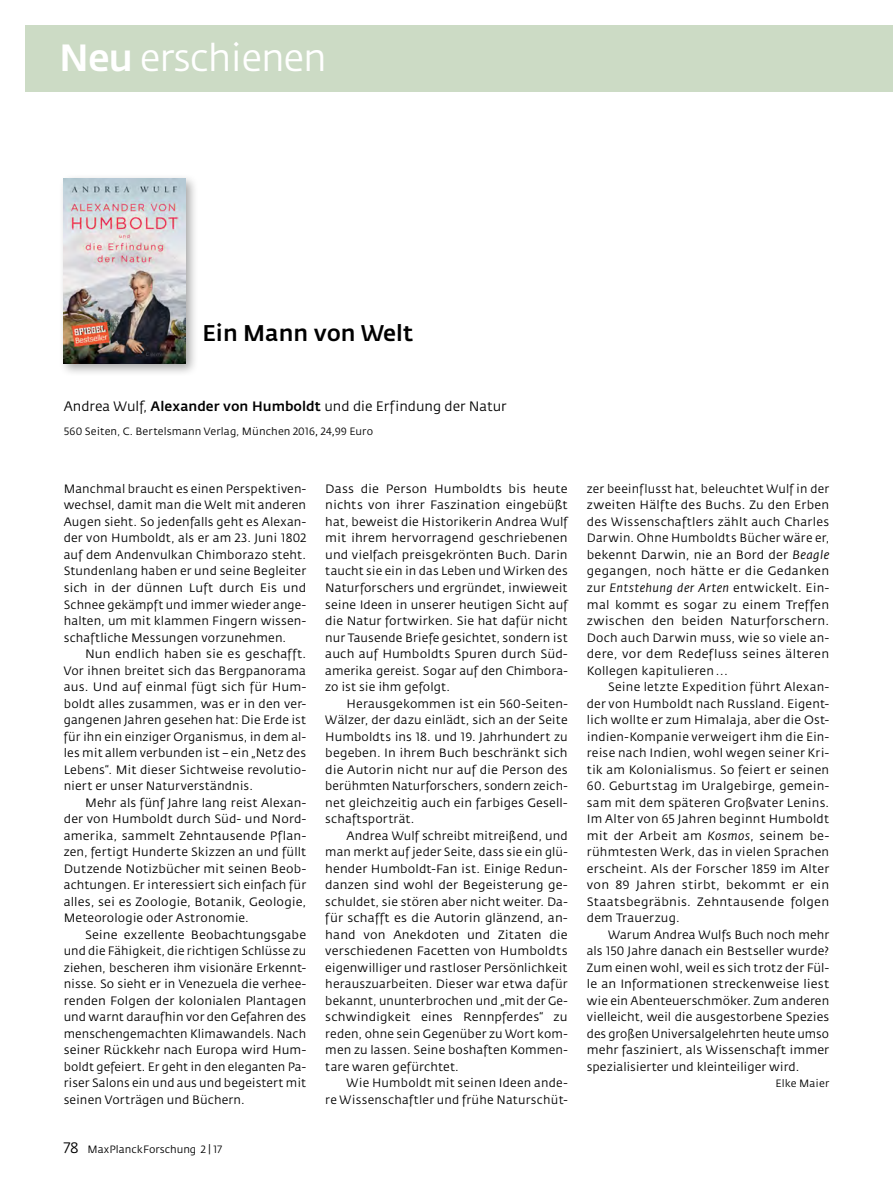
<style>
.page{position:relative;width:893px;height:1191px;background:#fff}
.page>*{position:absolute;margin:0;border:0;box-sizing:border-box;transform-origin:0 0}
.t1{font:37.5px "Fedra Sans";letter-spacing:-.03em;color:#fff}
.t2{font:500 22.5px "Fedra Sans";color:#000}
.t3{font:13.5px "Fedra Sans";letter-spacing:-.005em;color:#000}
.t4{font:12px/16.5px "Fedra Sans";letter-spacing:.01em;color:#000;text-align:justify}
.t5{font:10.5px "Fedra Sans";letter-spacing:.005em;color:#000}
.s1{font-weight:500}
.s2{font-family:"Fedra Sans Book SC"}
.s3{font-family:"Fedra Sans Book SC";font-size:15px}
.s4{font-style:italic}
</style>
<div class="page">
<div style="left:26px;top:26px;width:867px;height:66px;background:#ccdbc5"></div>
<div style="left:59px;top:174px;width:140px;height:203px;background:#000;opacity:.35"></div>
<img style="left:64px;top:179px;width:121px;height:185px">
<h1 class="t1" style="left:59px;top:38px;width:269px"><span class="s1">Neu</span> erschienen</h1>
<h2 class="t2" style="left:202px;top:320px;width:212px">Ein Mann von Welt</h2>
<p class="t3" style="left:64px;top:399px;width:444px">Andrea Wulf, <span class="s1">Alexander von Humboldt</span> und die Erfindung der Natur</p>
<p class="t5" style="left:64px;top:425px;width:311px"><span class="s2">560</span> Seiten, C. Bertelsmann Verlag, München <span class="s2">2016, 24,99</span> Euro</p>
<p class="t4" style="left:64px;top:481px;width:244px">Manchmal braucht es einen Perspektiven&shy;wechsel, damit man die Welt mit anderen Augen sieht. So jedenfalls geht es Alexan&shy;der von Humboldt, als er am <span class="s2">23</span>. Juni <span class="s2">1802 </span>auf dem Andenvulkan Chimborazo steht.<br>Stundenlang haben er und seine Begleiter sich in der dünnen Luft durch Eis und Schnee gekämpft und immer wieder ange&shy;halten, um mit klammen Fingern wissen&shy;schaftliche Messungen vorzunehmen.</p>
<p class="t4" style="left:64px;top:646px;width:244px;text-indent:21px">Nun endlich haben sie es geschafft.<br>Vor ihnen breitet sich das Bergpanorama aus. Und auf einmal fügt sich für Hum&shy;boldt alles zusammen, was er in den ver&shy;gangenen Jahren gesehen hat: Die Erde ist für ihn ein einziger Organismus, in dem al&shy;les mit allem verbunden ist – ein „Netz des Lebens“. Mit dieser Sichtweise revolutio&shy;niert er unser Naturverständnis.</p>
<p class="t4" style="left:64px;top:794px;width:244px;text-indent:21px">Mehr als fünf Jahre lang reist Alexan&shy;der von Humboldt durch Süd- und Nord&shy;amerika, sammelt Zehntausende Pflan&shy;zen, fertigt Hunderte Skizzen an und füllt Dutzende Notizbücher mit seinen Beob&shy;achtungen. Er interessiert sich einfach für alles, sei es Zoologie, Botanik, Geologie, Meteorologie oder Astronomie.</p>
<p class="t4" style="left:64px;top:926px;width:244px;text-indent:21px">Seine exzellente Beobachtungsgabe und die Fähigkeit, die richtigen Schlüsse zu ziehen, bescheren ihm visionäre Erkennt&shy;nisse. So sieht er in Venezuela die verhee&shy;renden Folgen der kolonialen Plantagen und warnt daraufhin vor den Gefahren des menschengemachten Klimawandels. Nach seiner Rückkehr nach Europa wird Hum&shy;boldt gefeiert. Er geht in den eleganten Pa&shy;riser Salons ein und aus und begeistert mit seinen Vorträgen und Büchern.</p>
<p class="t5" style="left:64px;top:1144px;width:160px"><span class="s3">78</span> MaxPlanckForschung <span class="s2">2 | 17</span></p>
<p class="t4" style="left:325px;top:481px;width:244px">Dass die Person Humboldts bis heute nichts von ihrer Faszination eingebüßt hat, beweist die Historikerin Andrea Wulf mit ihrem hervorragend geschriebenen und vielfach preisgekrönten Buch. Darin taucht sie ein in das Leben und Wirken des Naturforschers und ergründet, inwieweit seine Ideen in unserer heutigen Sicht auf die Natur fortwirken. Sie hat dafür nicht nur Tausende Briefe gesichtet, sondern ist auch auf Humboldts Spuren durch Süd&shy;amerika gereist. Sogar auf den Chimbora&shy;zo ist sie ihm gefolgt.</p>
<p class="t4" style="left:325px;top:695px;width:244px;text-indent:21px">Herausgekommen ist ein <span class="s2">560</span>-Seiten-Wälzer, der dazu einlädt, sich an der Seite Humboldts ins <span class="s2">18</span>. und <span class="s2">19</span>. Jahrhundert zu begeben. In ihrem Buch beschränkt sich die Autorin nicht nur auf die Person des berühmten Naturforschers, sondern zeich&shy;net gleichzeitig auch ein farbiges Gesell&shy;schaftsporträt.</p>
<p class="t4" style="left:325px;top:827px;width:244px;text-indent:21px">Andrea Wulf schreibt mitreißend, und man merkt auf jeder Seite, dass sie ein glü&shy;hender Humboldt-Fan ist. Einige Redun&shy;danzen sind wohl der Begeisterung ge&shy;schuldet, sie stören aber nicht weiter. Da&shy;für schafft es die Autorin glänzend, an&shy;hand von Anekdoten und Zitaten die verschiedenen Facetten von Humboldts eigenwilliger und rastloser Persönlichkeit herauszuarbeiten. Dieser war etwa dafür bekannt, ununterbrochen und „mit der Ge&shy;schwindigkeit eines Rennpferdes“ zu reden, ohne sein Gegenüber zu Wort kom&shy;men zu lassen. Seine boshaften Kommen&shy;tare waren gefürchtet.</p>
<p class="t4" style="left:325px;top:1075px;width:244px;text-align:right">Wie Humboldt mit seinen Ideen ande-<br>re Wissenschaftler und frühe Naturschüt-</p>
<p class="t4" style="left:587px;top:481px;width:244px">zer beeinflusst hat, beleuchtet Wulf in der zweiten Hälfte des Buchs. Zu den Erben des Wissenschaftlers zählt auch Charles Darwin. Ohne Humboldts Bücher wäre er, bekennt Darwin, nie an Bord der <span class="s4">Beagle </span>gegangen, noch hätte er die Gedanken zur <span class="s4">Entstehung der Arten</span> entwickelt. Ein&shy;mal kommt es sogar zu einem Treffen zwischen den beiden Naturforschern.<br>Doch auch Darwin muss, wie so viele an&shy;dere, vor dem Redefluss seines älteren Kollegen kapitulieren…</p>
<p class="t4" style="left:587px;top:679px;width:244px;text-indent:21px">Seine letzte Expedition führt Alexan&shy;der von Humboldt nach Russland. Eigent&shy;lich wollte er zum Himalaja, aber die Ost&shy;indien-Kompanie verweigert ihm die Ein&shy;reise nach Indien, wohl wegen seiner Kri&shy;tik am Kolonialismus. So feiert er seinen</p>
<p class="t4" style="left:587px;top:778px;width:244px"><span class="s2">60</span>. Geburtstag im Uralgebirge, gemein&shy;sam mit dem späteren Großvater Lenins.<br>Im Alter von <span class="s2">65</span> Jahren beginnt Humboldt mit der Arbeit am <span class="s4">Kosmos</span>, seinem be&shy;rühmtesten Werk, das in vielen Sprachen erscheint. Als der Forscher <span class="s2">1859</span> im Alter von <span class="s2">89</span> Jahren stirbt, bekommt er ein Staatsbegräbnis. Zehntausende folgen dem Trauerzug.</p>
<p class="t4" style="left:587px;top:926px;width:244px;text-indent:21px">Warum Andrea Wulfs Buch noch mehr als <span class="s2">150</span> Jahre danach ein Bestseller wurde?<br>Zum einen wohl, weil es sich trotz der Fül&shy;le an Informationen streckenweise liest wie ein Abenteuerschmöker. Zum anderen vielleicht, weil die ausgestorbene Spezies des großen Universalgelehrten heute umso mehr fasziniert, als Wissenschaft immer spezialisierter und kleinteiliger wird.</p>
<p class="t5" style="left:775px;top:1078px;width:55px">Elke Maier</p>
</div>
